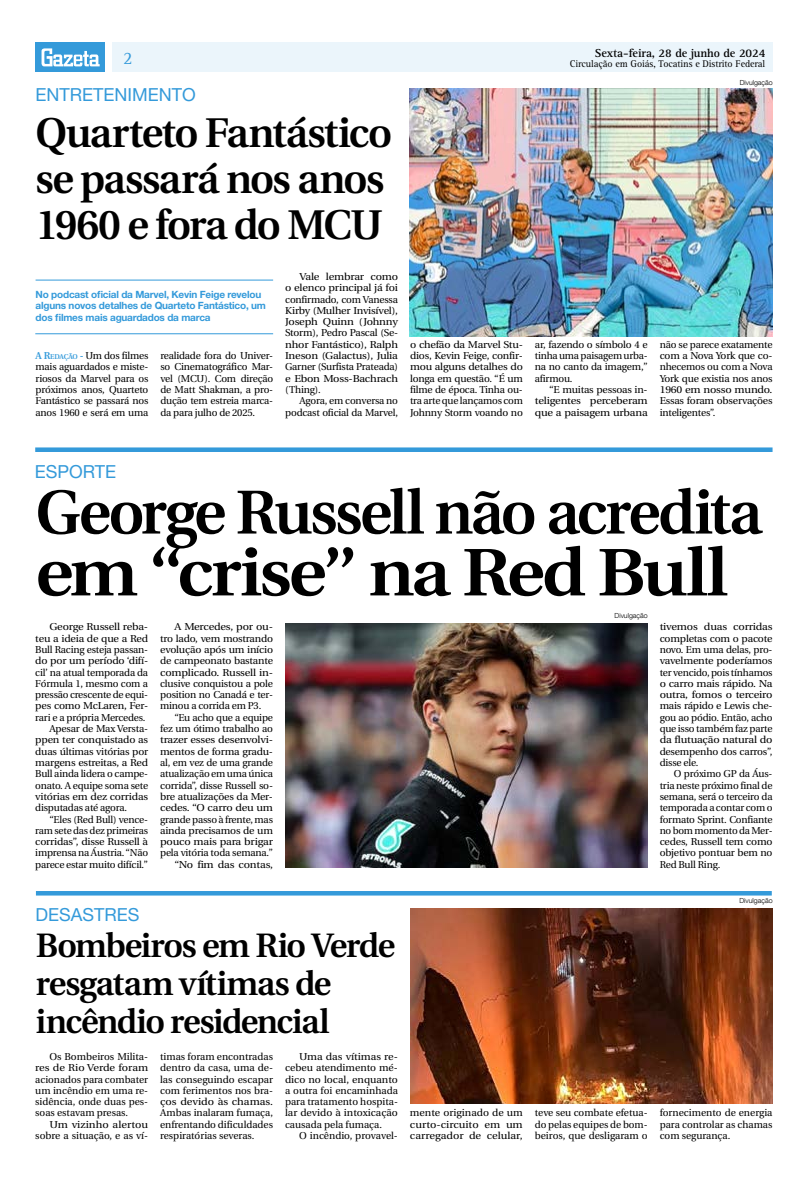
<style>
.page{position:relative;width:808px;height:1191px;background:#fff}
.page>*{position:absolute;margin:0;border:0;box-sizing:border-box;transform-origin:0 0}
.t1{font:600 67px "Utopia";letter-spacing:-.04em;color:#000;scale:1.09 1}
.t2{font:600 61.8px "Utopia";letter-spacing:-.04em;color:#000}
.t3{font:600 41.4px/46px "Utopia";letter-spacing:-.035em;color:#000}
.t4{font:600 33.8px/37.7px "Utopia";letter-spacing:-.04em;color:#000}
.t5{font:18px "Helvetica Neue LT Std";color:#349ada}
.t6{font:18px "Rotis Serif Std";color:#349ada}
.t7{font:700 12px "Rotis Serif Std";letter-spacing:-.01em;color:#000}
.t8{font:10px/11.3px "Utopia";letter-spacing:-.02em;color:#000;text-align:justify}
.t9{font:10px/11.3px "Utopia";letter-spacing:-.02em;color:#000;text-align:justify;scale:1.1 1}
.t10{font:10px/11.3px "Utopia";letter-spacing:-.02em;color:#000;text-align:justify;scale:1.07 1}
.t11{font:10px/11.3px "Utopia";letter-spacing:-.02em;color:#000;text-align:justify;scale:1.08 1}
.t12{font:700 10px/11.3px "Helvetica Neue LT Std";letter-spacing:-.02em;color:#349ada}
.t13{font:10px "Utopia";letter-spacing:-.02em;color:#000;scale:1.06 1}
.t14{font:10px/11.3px "Utopia";letter-spacing:-.02em;color:#000;text-align:justify;scale:1.04 1}
.t15{font:10px/11.3px "Utopia";letter-spacing:-.02em;color:#000;text-align:justify;scale:1.05 1}
.t16{font:10px "Rotis Serif Std";letter-spacing:-.01em;color:#000}
.t17{font:10px/11.3px "Utopia";color:#000;text-align:right;scale:1.1 1}
.t18{font:10px "Utopia";color:#000}
.t19{font:10px "Utopia";letter-spacing:-.02em;color:#000;scale:1.09 1}
.t20{font:300 7px "Helvetica Neue LT Com";color:#000}
.s1{font-weight:600;color:#349ada}
.s2{font-weight:600;font-size:7px;color:#349ada}
</style>
<div class="page">
<div style="left:112px;top:43px;width:660px;height:29px;background:#ebf5fb"></div>
<div style="left:35px;top:43px;width:70px;height:29px;background:#349ada"></div>
<svg style="left:42px;top:48px;width:58px;height:18px"></svg>
<div style="left:35px;top:447px;width:737px;height:5px;background:#349ada"></div>
<hr style="left:36px;top:891px;width:736px;height:4px;background:#349ada">
<hr style="left:36px;top:279px;width:237px;height:1px;background:#349ada">
<hr style="left:35px;top:333px;width:238px;height:1px;background:#349ada">
<img style="left:410px;top:89px;width:363px;height:247px">
<img style="left:285px;top:623px;width:363px;height:244px">
<img style="left:410px;top:908px;width:362px;height:195px">
<h3 class="t6" style="left:123px;top:47px;width:11px">2</h3>
<h3 class="t5" style="left:36px;top:83px;width:162px">ENTRETENIMENTO</h3>
<h3 class="t3" style="left:35px;top:110px;width:358px">Quarteto Fantástico se passará nos anos<br>1960 e fora do MCU</h3>
<p class="t7" style="left:595px;top:46px;width:172px">Sexta-feira, 28 de junho de 2024</p>
<p class="t16" style="left:570px;top:58px;width:197px">Circulação em Goiás, Tocatins e Distrito Federal</p>
<p class="t20" style="left:740px;top:78px;width:35px">Divulgação</p>
<p class="t12" style="left:36px;top:289px;width:232px">No podcast oficial da Marvel, Kevin Feige revelou alguns novos detalhes de Quarteto Fantástico, um dos filmes mais aguardados da marca</p>
<p class="t8" style="left:36px;top:350px;width:114px"><span class="s1">A R</span><span class="s2">EDAÇÃO</span> <span class="s1">-</span> Um dos filmes mais aguardados e miste&shy;riosos da Marvel para os próximos anos, Quarteto Fantástico se passará nos anos 1960 e será em uma</p>
<p class="t8" style="left:160px;top:350px;width:114px">realidade fora do Univer&shy;so Cinematográfico Mar&shy;vel (MCU). Com direção de Matt Shakman, a pro&shy;dução tem estreia marca&shy;da para julho de 2025.</p>
<p class="t9" style="left:285px;top:271px;width:104px;text-indent:14px">Vale lembrar como o elenco principal já foi confirmado, com Vanessa Kirby (Mulher Invisível), Joseph Quinn (Johnny Storm), Pedro Pascal (Se&shy;nhor Fantástico), Ralph Ineson (Galactus), Julia Garner (Surfista Prateada) e Ebon Moss-Bachrach (Thing).</p>
<p class="t8" style="left:285px;top:395px;width:114px;text-align:right">Agora, em conversa no podcast oficial da Marvel,</p>
<p class="t11" style="left:410px;top:339px;width:106px">o chefão da Marvel Stu&shy;dios, Kevin Feige, confir&shy;mou alguns detalhes do longa em questão. “É um filme de época. Tinha ou&shy;tra arte que lançamos com Johnny Storm voando no</p>
<p class="t8" style="left:535px;top:339px;width:114px">ar, fazendo o símbolo 4 e tinha uma paisagem urba&shy;na no canto da imagem,” afirmou.</p>
<p class="t14" style="left:535px;top:384px;width:110px;text-indent:14px">“E muitas pessoas in&shy;teligentes perceberam que a paisagem urbana</p>
<p class="t8" style="left:660px;top:339px;width:114px">não se parece exatamente com a Nova York que co&shy;nhecemos ou com a Nova York que existia nos anos 1960 em nosso mundo.<br>Essas foram observações inteligentes”.</p>
<h3 class="t5" style="left:35px;top:460px;width:83px">ESPORTE</h3>
<h2 class="t2" style="left:35px;top:477px;width:728px">George Russell não acredita</h2>
<h1 class="t1" style="left:35px;top:535px;width:637px">em “crise” na Red Bull</h1>
<p class="t19" style="left:49px;top:621px;width:92px">George Russell reba-</p>
<p class="t10" style="left:35px;top:633px;width:107px">teu a ideia de que a Red</p>
<p class="t8" style="left:35px;top:644px;width:114px">Bull Racing esteja passan-</p>
<p class="t13" style="left:35px;top:655px;width:108px">do por um período ‘difí-</p>
<p class="t8" style="left:35px;top:666px;width:114px">cil’ na atual temporada da</p>
<p class="t8" style="left:35px;top:678px;width:114px">Fórmula 1, mesmo com a</p>
<p class="t8" style="left:35px;top:689px;width:114px">pressão crescente de equi-</p>
<p class="t13" style="left:35px;top:700px;width:108px">pes como McLaren, Fer-</p>
<p class="t8" style="left:35px;top:712px;width:112px">rari e a própria Mercedes.</p>
<p class="t8" style="left:49px;top:723px;width:100px">Apesar de Max Versta-</p>
<p class="t13" style="left:35px;top:734px;width:108px">ppen ter conquistado as</p>
<p class="t8" style="left:35px;top:746px;width:114px">duas últimas vitórias por</p>
<p class="t13" style="left:35px;top:757px;width:108px">margens estreitas, a Red</p>
<p class="t8" style="left:35px;top:768px;width:114px">Bull ainda lidera o campe-</p>
<p class="t8" style="left:35px;top:779px;width:114px">onato. A equipe soma sete</p>
<p class="t10" style="left:35px;top:791px;width:107px">vitórias em dez corridas</p>
<p class="t8" style="left:35px;top:802px;width:93px">disputadas até agora.</p>
<p class="t8" style="left:49px;top:813px;width:100px">“Eles (Red Bull) vence-</p>
<p class="t8" style="left:35px;top:825px;width:114px">ram sete das dez primeiras</p>
<p class="t13" style="left:35px;top:836px;width:108px">corridas”, disse Russell à</p>
<p class="t8" style="left:35px;top:847px;width:114px">imprensa na Áustria. “Não</p>
<p class="t8" style="left:35px;top:859px;width:114px">parece estar muito difícil.”</p>
<p class="t9" style="left:160px;top:621px;width:104px;text-indent:14px">A Mercedes, por ou&shy;tro lado, vem mostrando evolução após um início de campeonato bastante complicado. Russell in&shy;clusive conquistou a pole position no Canadá e ter&shy;minou a corrida em P3.</p>
<p class="t8" style="left:160px;top:712px;width:114px;text-align:right">“Eu acho que a equipe fez um ótimo trabalho ao trazer esses desenvolvi&shy;mentos de forma gradu&shy;al, em vez de uma grande atualização em uma única corrida”, disse Russell so&shy;bre atualizações da Mer&shy;cedes. “O carro deu um grande passo à frente, mas ainda precisamos de um pouco mais para brigar pela vitória toda semana.” “No fim das contas,</p>
<h3 class="t5" style="left:36px;top:904px;width:105px">DESASTRES</h3>
<h3 class="t4" style="left:36px;top:927px;width:361px">Bombeiros em Rio Verde resgatam vítimas de incêndio residencial</h3>
<p class="t8" style="left:35px;top:1051px;width:114px;text-indent:14px">Os Bombeiros Milita&shy;res de Rio Verde foram acionados para combater um incêndio em uma re&shy;sidência, onde duas pes&shy;soas estavam presas.</p>
<p class="t17" style="left:35px;top:1118px;width:104px">Um vizinho alertou sobre a situação, e as ví-</p>
<p class="t8" style="left:160px;top:1051px;width:114px">timas foram encontradas dentro da casa, uma de&shy;las conseguindo escapar com ferimentos nos bra&shy;ços devido às chamas.<br>Ambas inalaram fumaça, enfrentando dificuldades respiratórias severas.</p>
<p class="t10" style="left:285px;top:1051px;width:107px;text-indent:14px">Uma das vítimas re&shy;cebeu atendimento mé&shy;dico no local, enquanto a outra foi encaminhada para tratamento hospita&shy;lar devido à intoxicação causada pela fumaça.</p>
<p class="t18" style="left:299px;top:1130px;width:100px">O incêndio, provavel-</p>
<p class="t20" style="left:615px;top:611px;width:35px">Divulgação</p>
<p class="t9" style="left:660px;top:621px;width:104px">tivemos duas corridas completas com o pacote novo. Em uma delas, pro&shy;vavelmente poderíamos ter vencido, pois tínhamos o carro mais rápido. Na outra, fomos o terceiro mais rápido e Lewis che&shy;gou ao pódio. Então, acho que isso também faz parte da flutuação natural do desempenho dos carros”, disse ele.</p>
<p class="t8" style="left:660px;top:768px;width:114px;text-indent:14px">O próximo GP da Áus&shy;tria neste próximo final de semana, será o terceiro da temporada a contar com o formato Sprint. Confiante no bom momento da Mer&shy;cedes, Russell tem como objetivo pontuar bem no Red Bull Ring.</p>
<p class="t20" style="left:739px;top:896px;width:35px">Divulgação</p>
<p class="t15" style="left:410px;top:1107px;width:109px">mente originado de um curto-circuito em um carregador de celular,</p>
<p class="t8" style="left:535px;top:1107px;width:114px">teve seu combate efetua&shy;do pelas equipes de bom&shy;beiros, que desligaram o</p>
<p class="t8" style="left:660px;top:1107px;width:114px">fornecimento de energia para controlar as chamas com segurança.</p>
</div>
